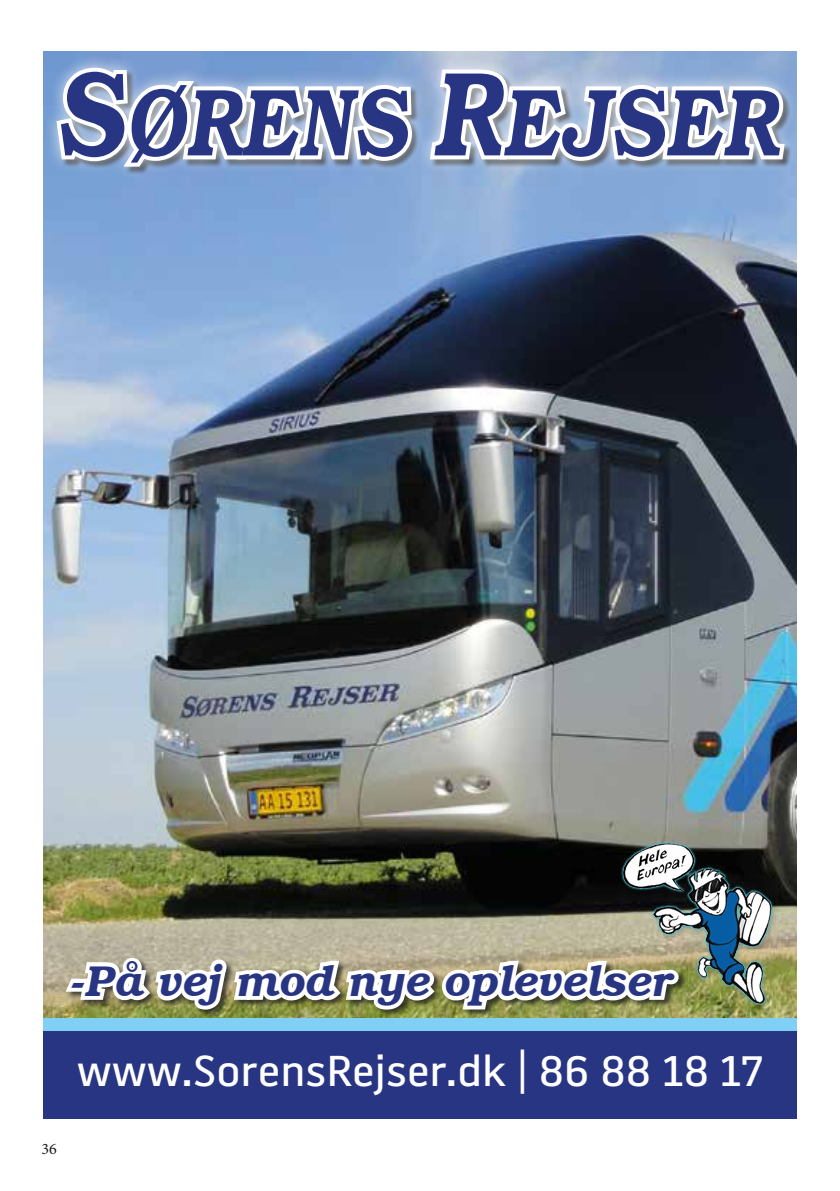
<style>
.page{position:relative;width:840px;height:1191px;background:#fff}
.page>*{position:absolute;margin:0;border:0;box-sizing:border-box;transform-origin:0 0}
.t1{font:italic 600 96.2px "Bookman IT Cby BT";color:#283583;scale:.8 1}
.t2{font:italic 600 44px "Bookman IT Cby BT";color:#283583}
.t3{font:43px "A Battersea 2010";color:#fff;scale:1.05 1}
.t4{font:16px "Minion Pro";color:#1d1d1b}
.s1{font-size:121px}
</style>
<div class="page">
<img style="left:43px;top:51px;width:753px;height:967px">
<div style="left:43px;top:53px;width:753px;height:128px;background:#fff;opacity:.74"></div>
<svg style="left:51px;top:51px;width:366px;height:208px"></svg>
<svg style="left:425px;top:64px;width:363px;height:195px"></svg>
<svg style="left:59px;top:882px;width:626px;height:136px"></svg>
<img style="left:620px;top:841px;width:157px;height:169px">
<div style="left:43px;top:1026px;width:753px;height:93px;background:#283583"></div>
<div style="left:43px;top:1018px;width:753px;height:12px;background:#80cff5"></div>
<h1 class="t1" style="left:59px;top:63px;width:903px"><span class="s1">S</span>ØRENS <span class="s1">R</span>EJSER</h1>
<p class="t2" style="left:72px;top:953px;width:604px">-På vej mod nye oplevelser</p>
<p class="t4" style="left:41px;top:1138px;width:17px">36</p>
<p class="t3" style="left:77px;top:1045px;width:655px">www.SorensRejser.dk | 86 88 18 17</p>
</div>
